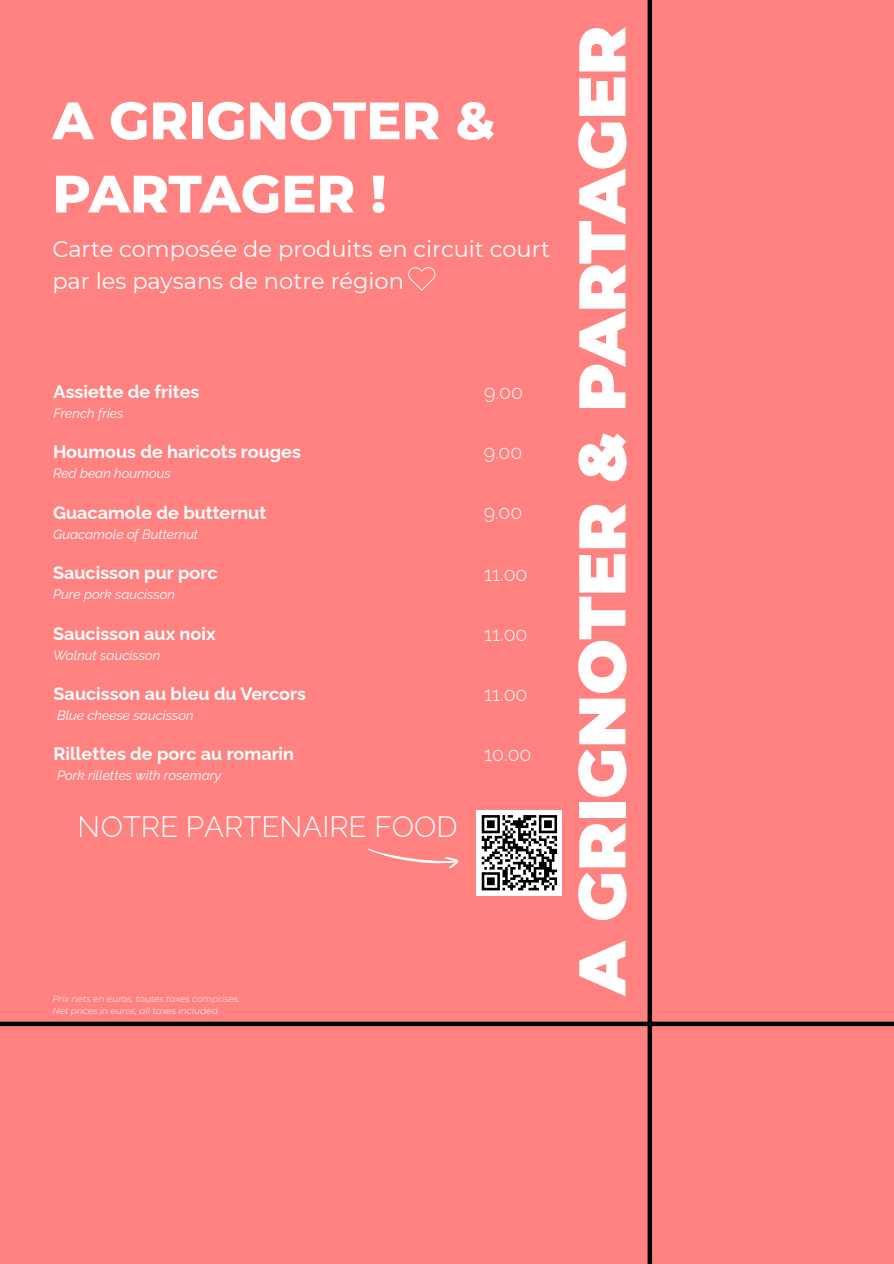
<style>
.page{position:relative;width:894px;height:1264px;background:#fff}
.page>*{position:absolute;margin:0;border:0;box-sizing:border-box;transform-origin:0 0}
.t1{font:900 66px "Montserrat";color:#fff}
.t2{font:800 52.5px/73.2px "Montserrat";color:#fff}
.t3{font:300 29.55px "Raleway";color:#fff}
.t4{font:22.5px/31.5px "Montserrat";color:#fff}
.t5{font:300 19.5px "Raleway";color:#fff}
.t6{font:700 18px "Raleway";color:#fff}
.t7{font:italic 13.5px "Raleway";color:#fff}
.t8{font:italic 300 9px/12px "Montserrat";color:#fff}
</style>
<div class="page">
<div style="left:0;top:0;width:893px;height:1263px;background:#ff8180"></div>
<div style="left:647px;top:0;width:5px;height:1263px;background:#000"></div>
<div style="left:0;top:1021px;width:893px;height:5px;background:#000"></div>
<svg style="left:408px;top:267px;width:27px;height:24px"></svg>
<svg style="left:368px;top:848px;width:90px;height:21px"></svg>
<div style="left:476px;top:809px;width:86px;height:86px;background:#fff"></div>
<svg style="left:481px;top:815px;width:77px;height:76px"></svg>
<h2 class="t2" style="left:52px;top:84px;width:444px">A GRIGNOTER &amp;<br>PARTAGER !</h2>
<p class="t4" style="left:52px;top:234px;width:499px">Carte composée de produits en circuit court par les paysans de notre région</p>
<p class="t6" style="left:54px;top:381px;width:147px">Assiette de frites</p>
<p class="t7" style="left:54px;top:405px;width:71px">French fries</p>
<p class="t5" style="left:484px;top:380px;width:40px">9.00</p>
<p class="t6" style="left:53px;top:440px;width:249px">Houmous de haricots rouges</p>
<p class="t7" style="left:53px;top:465px;width:119px">Red bean houmous</p>
<p class="t5" style="left:483px;top:441px;width:40px">9.00</p>
<p class="t6" style="left:53px;top:501px;width:215px">Guacamole de butternut</p>
<p class="t7" style="left:53px;top:526px;width:147px">Guacamole of Butternut</p>
<p class="t5" style="left:483px;top:501px;width:40px">9.00</p>
<p class="t6" style="left:53px;top:561px;width:166px">Saucisson pur porc</p>
<p class="t7" style="left:53px;top:586px;width:123px">Pure pork saucisson</p>
<p class="t5" style="left:484px;top:562px;width:45px">11.00</p>
<p class="t6" style="left:53px;top:623px;width:164px">Saucisson aux noix</p>
<p class="t7" style="left:53px;top:647px;width:109px">Walnut saucisson</p>
<p class="t5" style="left:484px;top:622px;width:45px">11.00</p>
<p class="t6" style="left:54px;top:683px;width:254px">Saucisson au bleu du Vercors</p>
<p class="t7" style="left:57px;top:707px;width:138px">Blue cheese saucisson</p>
<p class="t5" style="left:484px;top:682px;width:45px">11.00</p>
<p class="t6" style="left:54px;top:742px;width:242px">Rillettes de porc au romarin</p>
<p class="t7" style="left:57px;top:767px;width:165px">Pork rillettes with rosemary</p>
<p class="t5" style="left:484px;top:742px;width:49px">10.00</p>
<h3 class="t3" style="left:78px;top:809px;width:381px">NOTRE PARTENAIRE FOOD</h3>
<p class="t8" style="left:52px;top:993px;width:189px">Prix nets en euros, toutes taxes comprises.<br>Net prices in euros, all taxes included.</p>
<h1 class="t1" style="left:561px;top:994px;width:970px;rotate:-90deg">A GRIGNOTER &amp; PARTAGER</h1>
</div>
